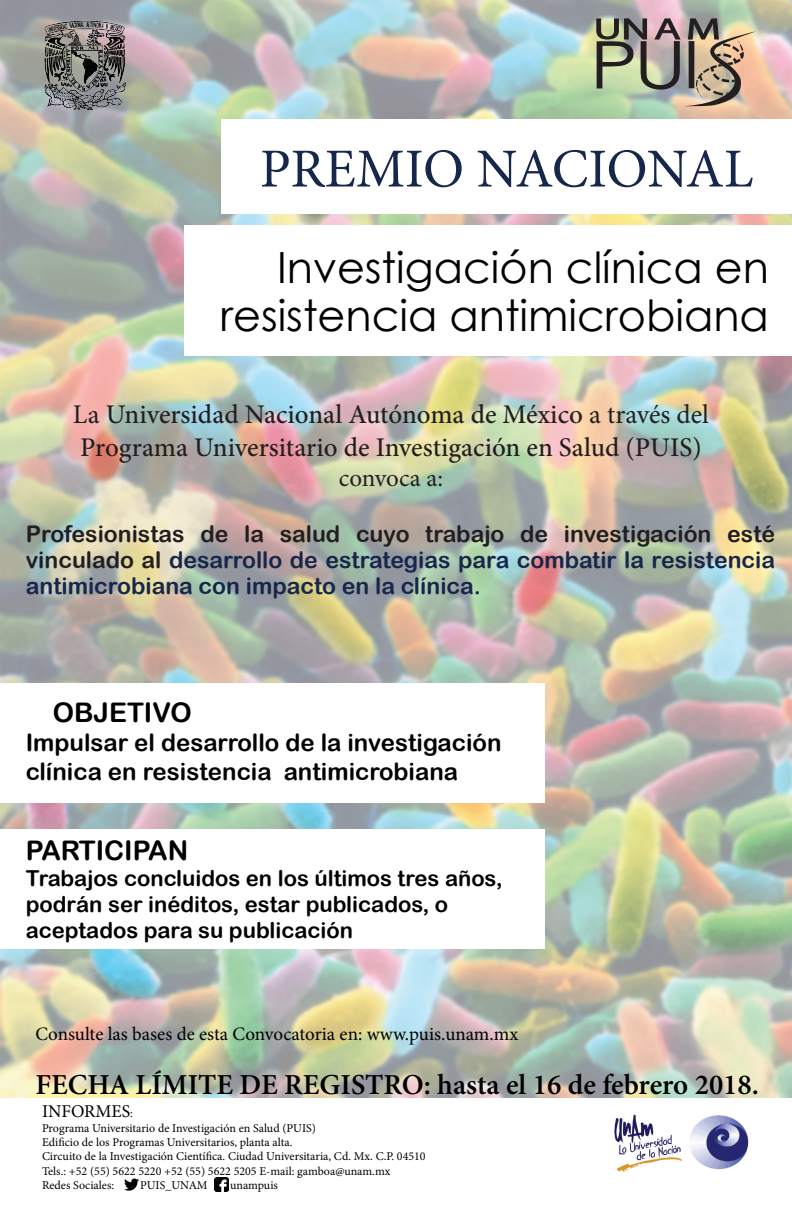
<style>
.page{position:relative;width:792px;height:1224px;background:#fff}
.page>*{position:absolute;margin:0;border:0;box-sizing:border-box;transform-origin:0 0}
.t1{font:55px "Minion Pro";letter-spacing:-.005em;color:#17274b}
.t2{font:43px/48px "Century Gothic";color:#000;text-align:right}
.t3{font:600 29px "Minion Pro";color:#000}
.t4{font:500 27px/32.4px "Minion Pro";color:#231f20}
.t5{font:27px "Arial Rounded MT Bold";color:#000}
.t6{font:25px "Minion Pro";letter-spacing:-.005em;color:#231f20}
.t7{font:24px/29px "Arial Rounded MT Bold";color:#000}
.t8{font:23px/26px "Arial Rounded MT Bold";color:#17274b;text-align:justify}
.t9{font:22px/26px "Arial Rounded MT Bold";color:#000}
.t10{font:19px "Minion Pro";color:#000}
.t11{font:18px "Minion Pro";color:#000}
.t12{font:12px/14.4px "Minion Pro";color:#000}
.s1{font-weight:400}
.s2{color:#231f20}
.s3{font-size:12px}
</style>
<div class="page">
<img style="left:0;top:0;width:792px;height:1097px">
<div style="left:0;top:683px;width:544px;height:120px;background:#fff"></div>
<div style="left:0;top:829px;width:544px;height:120px;background:#fff"></div>
<div style="left:184px;top:225px;width:608px;height:131px;background:#fff"></div>
<div style="left:221px;top:119px;width:571px;height:95px;background:#fff"></div>
<img style="left:214px;top:1177px;width:14px;height:14px">
<img style="left:125px;top:1178px;width:14px;height:13px">
<img style="left:43px;top:19px;width:85px;height:92px">
<img style="left:597px;top:19px;width:159px;height:88px">
<img style="left:690px;top:1115px;width:58px;height:54px">
<img style="left:614px;top:1114px;width:68px;height:58px">
<h1 class="t1" style="left:260px;top:132px;width:495px">PREMIO NACIONAL</h1>
<h2 class="t2" style="left:220px;top:243px;width:550px">Investigación clínica en resistencia antimicrobiana</h2>
<h3 class="t4" style="left:73px;top:398px;width:638px"><span class="s1">La</span> Universidad Nacional Autónoma de México <span class="s1">a través del<br></span>Programa Universitario de Investigación en Salud (PUIS)</h3>
<h3 class="t6" style="left:339px;top:461px;width:106px">convoca a:</h3>
<h3 class="t8" style="left:26px;top:520px;width:751px"><span class="s2">Profesionistas de la salud cuyo trabajo de investigación esté vinculado al</span> desarrollo de estrategias para combatir la resistencia antimicrobiana con impacto en la clínica.</h3>
<h3 class="t5" style="left:53px;top:696px;width:141px">OBJETIVO</h3>
<h3 class="t7" style="left:26px;top:727px;width:477px">Impulsar el desarrollo de la investigación clínica en resistencia antimicrobiana</h3>
<h3 class="t5" style="left:26px;top:834px;width:164px">PARTICIPAN</h3>
<h3 class="t9" style="left:26px;top:864px;width:478px">Trabajos concluidos en los últimos tres años, podrán ser inéditos, estar publicados, o aceptados para su publicación</h3>
<h3 class="t10" style="left:35px;top:1021px;width:484px">Consulte las bases de esta Convocatoria en: www.puis.unam.mx</h3>
<h3 class="t3" style="left:35px;top:1064px;width:725px">FECHA LÍMITE DE REGISTRO: hasta el 16 de febrero 2018.</h3>
<h3 class="t11" style="left:42px;top:1099px;width:93px">INFORMES<span class="s3">:</span></h3>
<p class="t12" style="left:42px;top:1121px;width:385px">Programa Universitario de Investigación en Salud (PUIS)<br>Edificio de los Programas Universitarios, planta alta.<br>Circuito de la Investigación Científica. Ciudad Universitaria, Cd. Mx. C.P. 04510<br>Tels.: +52 (55) 5622 5220 +52 (55) 5622 5205 E-mail: gamboa@unam.mx<br>Redes Sociales:</p>
<p class="t12" style="left:140px;top:1178px;width:69px">PUIS_UNAM</p>
<p class="t12" style="left:230px;top:1178px;width:49px">unampuis</p>
</div>
